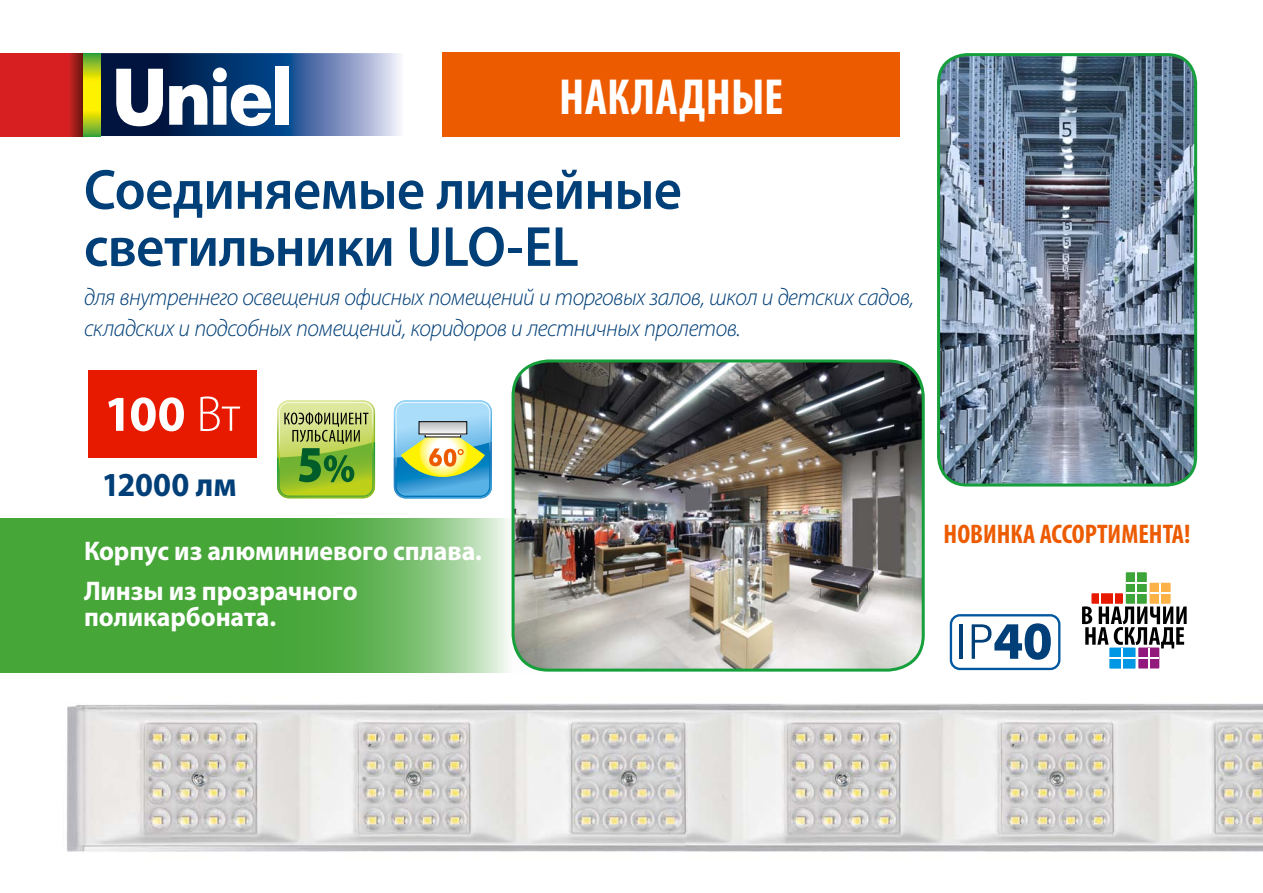
<style>
.page{position:relative;width:1263px;height:893px;background:#fff}
.page>*{position:absolute;margin:0;border:0;box-sizing:border-box;transform-origin:0 0}
.t1{font:600 57px/57px "Myriad Pro";letter-spacing:-.01em;color:#003f77;scale:.96 1}
.t2{font:700 condensed 51px "Myriad Pro";letter-spacing:.005em;color:#fff;scale:.96 1}
.t3{font:700 50.55px "Myriad Pro";color:#fff}
.t4{font:700 33.75px "Myriad Pro";letter-spacing:-.005em;color:#003f77;scale:.96 1}
.t5{font:700 27px/40.5px "Myriad Pro";letter-spacing:-.005em;color:#fff;scale:.96 1}
.t6{font:700 condensed 27px "Myriad Pro";color:#ed5b00}
.t7{font:italic 300 24px/31.5px "Myriad Pro";letter-spacing:-.02em;color:#003f77;scale:.96 1}
.s1{font-weight:300}
</style>
<div class="page">
<div style="left:88px;top:370px;width:168px;height:87px;background:#e71a00"></div>
<img style="left:938px;top:55px;width:258px;height:428px">
<div style="left:937px;top:53px;width:260px;height:434px;border:3px solid #15a03b;border-radius:28px"></div>
<img style="left:100px;top:53px;width:300px;height:83px">
<svg style="left:116px;top:69px;width:47px;height:57px"></svg>
<svg style="left:169px;top:85px;width:38px;height:40px"></svg>
<svg style="left:213px;top:68px;width:58px;height:58px"></svg>
<div style="left:275px;top:66px;width:14px;height:59px;background:#fff"></div>
<svg style="left:0;top:53px;width:84px;height:83px"></svg>
<svg style="left:84px;top:53px;width:16px;height:83px"></svg>
<img style="left:513px;top:363px;width:409px;height:305px">
<div style="left:512px;top:359px;width:413px;height:313px;border:3px solid #15a03b;border-radius:35px"></div>
<div style="left:442px;top:53px;width:458px;height:84px;background:#ed5b00"></div>
<div style="left:1149px;top:583px;width:21px;height:21px;background:#fcb246"></div>
<hr style="left:1159px;top:583px;width:2px;height:21px;background:#fff">
<hr style="left:1149px;top:592px;width:21px;height:2px;background:#fff">
<div style="left:1126px;top:572px;width:21px;height:32px;background:#3ca439"></div>
<hr style="left:1135px;top:572px;width:2px;height:32px;background:#fff">
<hr style="left:1126px;top:592px;width:21px;height:2px;background:#fff">
<hr style="left:1126px;top:582px;width:21px;height:2px;background:#fff">
<svg style="left:1082px;top:593px;width:104px;height:55px"></svg>
<div style="left:1138px;top:647px;width:21px;height:21px;background:#921a7c"></div>
<hr style="left:1148px;top:647px;width:2px;height:21px;background:#fff">
<hr style="left:1138px;top:657px;width:21px;height:2px;background:#fff">
<div style="left:1109px;top:647px;width:26px;height:22px;background:#0097e5"></div>
<hr style="left:1121px;top:647px;width:2px;height:21px;background:#fff">
<hr style="left:1109px;top:657px;width:26px;height:2px;background:#fff">
<svg style="left:1px;top:518px;width:590px;height:155px;fill:#47a63a"></svg>
<div style="left:950px;top:614px;width:110px;height:56px;border:2px solid #0057a1;border-radius:9px"></div>
<hr style="left:960px;top:624px;width:3px;height:35px;background:#003f77">
<svg style="left:972px;top:623px;width:79px;height:37px"></svg>
<img style="left:66px;top:703px;width:1197px;height:149px">
<svg style="left:277px;top:400px;width:98px;height:98px"></svg>
<svg style="left:394px;top:400px;width:98px;height:98px"></svg>
<h2 class="t2" style="left:559px;top:65px;width:235px">НАКЛАДНЫЕ</h2>
<h1 class="t1" style="left:84px;top:160px;width:624px">Соединяемые линейные светильники ULO-EL</h1>
<p class="t7" style="left:84px;top:282px;width:866px">для внутреннего освещения офисных помещений и торговых залов, школ и детских садов, складских и подсобных помещений, коридоров и лестничных пролетов.</p>
<h3 class="t3" style="left:104px;top:381px;width:138px">100 <span class="s1">Вт</span></h3>
<h3 class="t4" style="left:102px;top:462px;width:142px">12000 лм</h3>
<p class="t5" style="left:84px;top:529px;width:416px">Корпус из алюминиевого сплава.<br>Линзы из прозрачного</p>
<p class="t5" style="left:84px;top:595px;width:202px">поликарбоната.</p>
<p class="t6" style="left:944px;top:517px;width:248px">НОВИНКА АССОРТИМЕНТА!</p>
</div>
